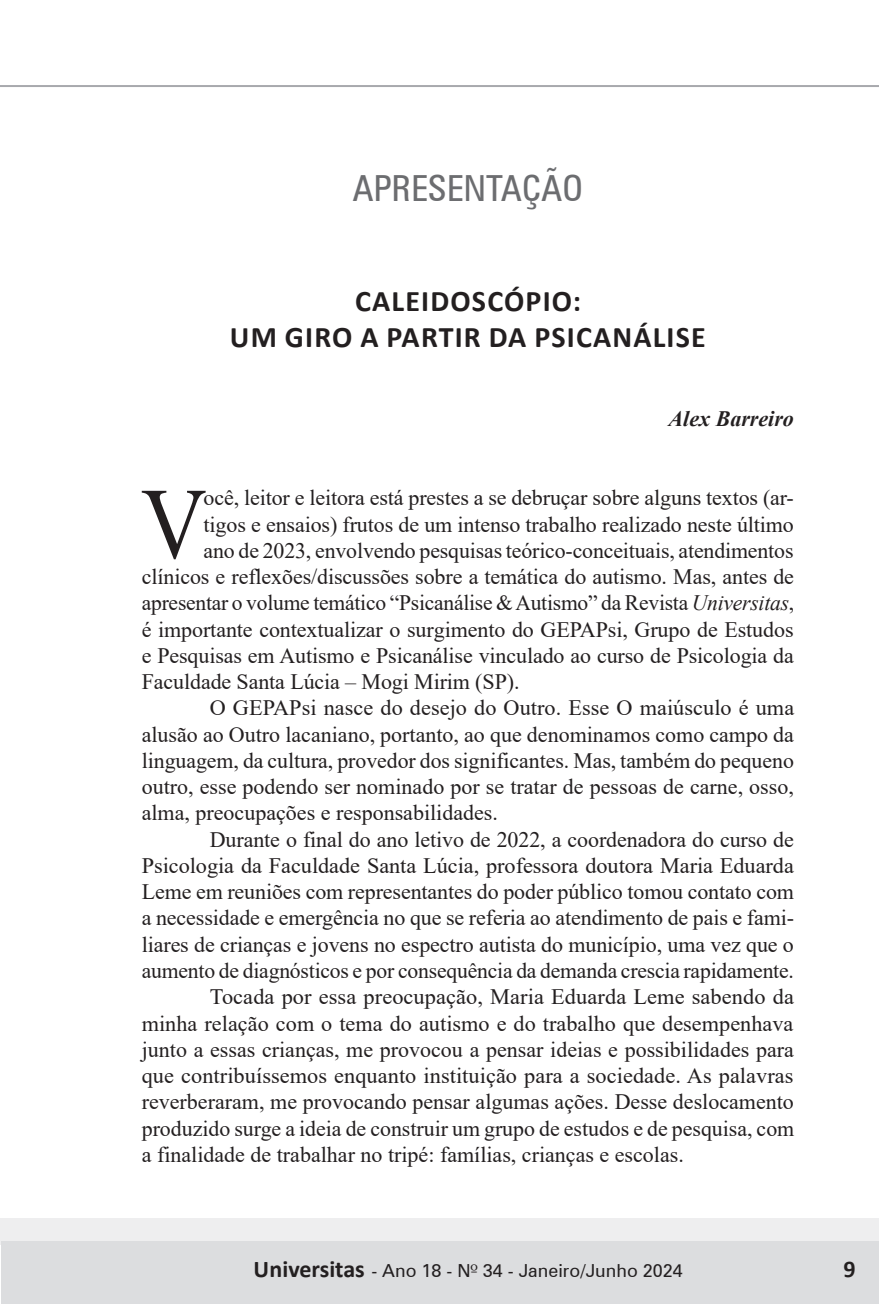
<style>
.page{position:relative;width:879px;height:1304px;background:#fff}
.page>*{position:absolute;margin:0;border:0;box-sizing:border-box;transform-origin:0 0}
.t1{font:101.2px "Times New Roman";color:#231f20;scale:.9 1}
.t2{font:condensed 36px "Zurich BT";color:#6c6d70}
.t3{font:700 30px/35.4px "Calibri";letter-spacing:.04em;color:#231f20;text-align:center}
.t4{font:700 24px "Calibri";color:#231f20}
.t5{font:22px "Times New Roman";letter-spacing:-.005em;color:#231f20}
.t6{font:italic 700 22px "Times New Roman";color:#231f20}
.t7{font:18px "Zurich BT";color:#231f20}
.s1{font-style:italic}
.s2{font-family:"Zapf Humanist 601 BT"}
</style>
<div class="page">
<div style="left:0;top:1218px;width:879px;height:27px;background:#eeeeef"></div>
<div style="left:1px;top:1242px;width:878px;height:62px;background:#dcdddf"></div>
<hr style="left:0;top:85px;width:879px;height:2px;background:#a8a9ad">
<h2 class="t2" style="left:353px;top:167px;width:232px">APRESENTAÇÃO</h2>
<h3 class="t3" style="left:230px;top:283px;width:477px">CALEIDOSCÓPIO:<br>UM GIRO A PARTIR DA PSICANÁLISE</h3>
<p class="t6" style="left:668px;top:403px;width:127px">Alex Barreiro</p>
<h1 class="t1" style="left:141px;top:453px;width:75px">V</h1>
<p class="t5" style="left:203px;top:482px;width:592px">ocê, leitor e leitora está prestes a se debruçar sobre alguns textos (ar-</p>
<p class="t5" style="left:203px;top:509px;width:592px">tigos e ensaios) frutos de um intenso trabalho realizado neste último</p>
<p class="t5" style="left:203px;top:535px;width:591px">ano de 2023, envolvendo pesquisas teórico-conceituais, atendimentos</p>
<p class="t5" style="left:142px;top:561px;width:654px">clínicos e reflexões/discussões sobre a temática do autismo. Mas, antes de</p>
<p class="t5" style="left:142px;top:587px;width:654px">apresentar o volume temático “Psicanálise &amp; Autismo” da Revista <span class="s1">Universitas</span>,</p>
<p class="t5" style="left:142px;top:614px;width:653px">é importante contextualizar o surgimento do GEPAPsi, Grupo de Estudos</p>
<p class="t5" style="left:142px;top:640px;width:653px">e Pesquisas em Autismo e Psicanálise vinculado ao curso de Psicologia da</p>
<p class="t5" style="left:142px;top:666px;width:379px">Faculdade Santa Lúcia – Mogi Mirim (SP).</p>
<p class="t5" style="left:210px;top:692px;width:586px">O GEPAPsi nasce do desejo do Outro. Esse O maiúsculo é uma</p>
<p class="t5" style="left:142px;top:719px;width:653px">alusão ao Outro lacaniano, portanto, ao que denominamos como campo da</p>
<p class="t5" style="left:142px;top:745px;width:653px">linguagem, da cultura, provedor dos significantes. Mas, também do pequeno</p>
<p class="t5" style="left:142px;top:771px;width:653px">outro, esse podendo ser nominado por se tratar de pessoas de carne, osso,</p>
<p class="t5" style="left:142px;top:798px;width:358px">alma, preocupações e responsabilidades.</p>
<p class="t5" style="left:210px;top:824px;width:585px">Durante o final do ano letivo de 2022, a coordenadora do curso de</p>
<p class="t5" style="left:142px;top:850px;width:653px">Psicologia da Faculdade Santa Lúcia, professora doutora Maria Eduarda</p>
<p class="t5" style="left:142px;top:876px;width:654px">Leme em reuniões com representantes do poder público tomou contato com</p>
<p class="t5" style="left:142px;top:903px;width:654px">a necessidade e emergência no que se referia ao atendimento de pais e fami-</p>
<p class="t5" style="left:142px;top:929px;width:654px">liares de crianças e jovens no espectro autista do município, uma vez que o</p>
<p class="t5" style="left:142px;top:955px;width:654px">aumento de diagnósticos e por consequência da demanda crescia rapidamente.</p>
<p class="t5" style="left:210px;top:981px;width:585px">Tocada por essa preocupação, Maria Eduarda Leme sabendo da</p>
<p class="t5" style="left:142px;top:1008px;width:653px">minha relação com o tema do autismo e do trabalho que desempenhava</p>
<p class="t5" style="left:142px;top:1034px;width:653px">junto a essas crianças, me provocou a pensar ideias e possibilidades para</p>
<p class="t5" style="left:142px;top:1060px;width:653px">que contribuíssemos enquanto instituição para a sociedade. As palavras</p>
<p class="t5" style="left:142px;top:1086px;width:653px">reverberaram, me provocando pensar algumas ações. Desse deslocamento</p>
<p class="t5" style="left:142px;top:1113px;width:654px">produzido surge a ideia de construir um grupo de estudos e de pesquisa, com</p>
<p class="t5" style="left:142px;top:1139px;width:543px">a finalidade de trabalhar no tripé: famílias, crianças e escolas.</p>
<p class="t7" style="left:372px;top:1260px;width:255px">- Ano 2 - N<span class="s2">º</span> 3 - Julho/Dezembr</p>
<p class="t7" style="left:662px;top:1260px;width:21px">09</p>
<p class="t4" style="left:844px;top:1252px;width:14px">9</p>
<p class="t4" style="left:254px;top:1252px;width:113px">Universitas</p>
<p class="t7" style="left:421px;top:1260px;width:263px">18 - N<span class="s2">º</span> 34 - Janeiro/Junho 2024</p>
</div>
